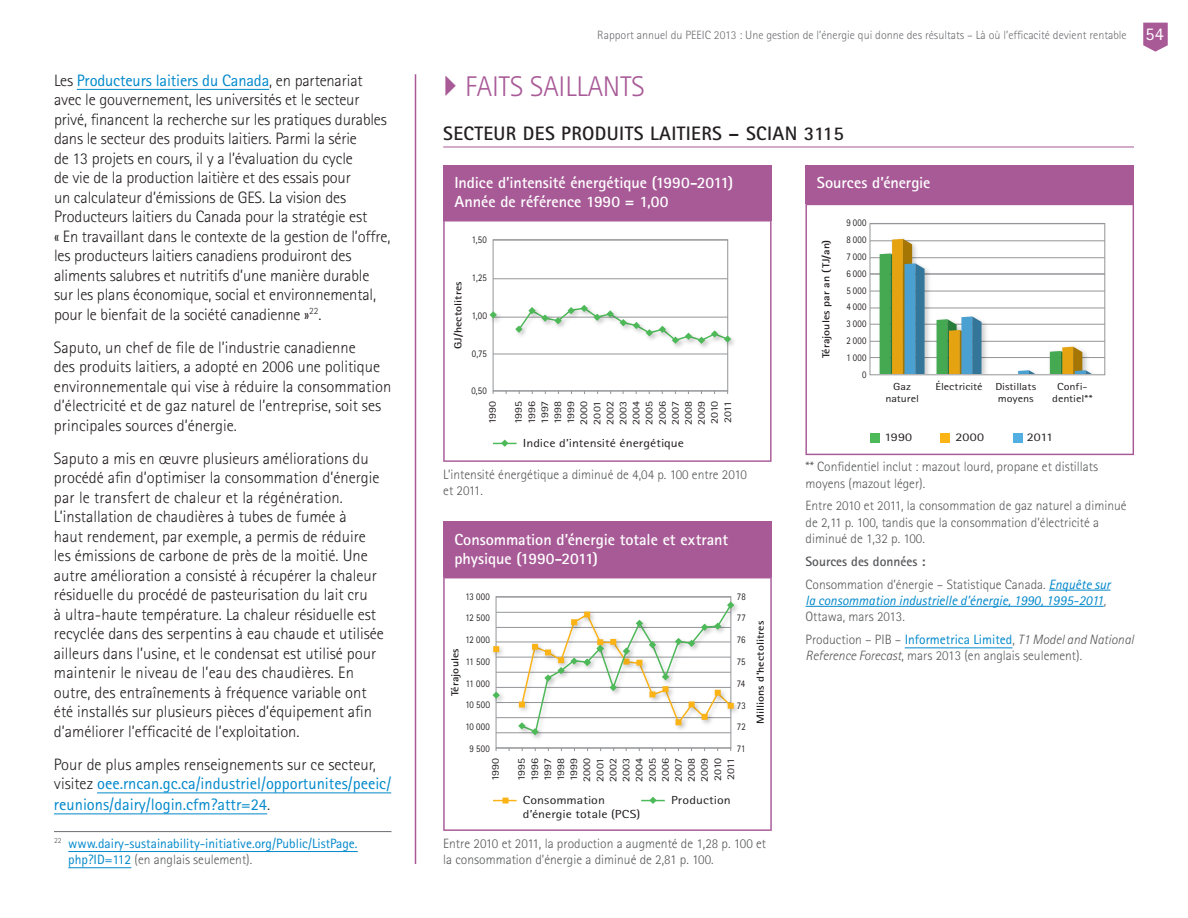
<style>
.page{position:relative;width:1188px;height:918px;background:#fff}
.page>*{position:absolute;margin:0;border:0;box-sizing:border-box;transform-origin:0 0}
.t1{font:300 28.5px "Rotis Sans Serif Std";color:#a85a97}
.t2{font:700 19.5px "Rotis Sans Serif Std";letter-spacing:.02em;color:#231f20}
.t3{font:300 16.5px/19.5px "Rotis Sans Serif Std";color:#231f20}
.t4{font:16.5px "Rotis Sans Serif Std";color:#0088cb}
.t5{font:700 16.05px/19.2px "Rotis Sans Serif Std";letter-spacing:-.005em;color:#fff}
.t6{font:300 13.5px/16.2px "Rotis Sans Serif Std";color:#57585a}
.t7{font:italic 13.5px/16.2px "Rotis Sans Serif Std";color:#0088cb}
.t8{font:13.5px/16.2px "Rotis Sans Serif Std";color:#0088cb}
.t9{font:700 13.5px "Rotis Sans Serif Std";color:#57585a}
.t10{font:300 12px "Rotis Sans Serif Std";color:#6c6d70}
.t11{font:11.7px/14px "Rotis Sans Serif Std";color:#231f20;scale:1.19 1}
.t12{font:10.2px/13px "Rotis Sans Serif Std";color:#231f20;text-align:justify;scale:1.17 1}
.t13{font:10.2px/16.8px "Rotis Sans Serif Std";letter-spacing:.035em;color:#231f20;text-align:center;scale:.86 1}
.t14{font:700 10.2px "Rotis Sans Serif Std";letter-spacing:.005em;color:#231f20;scale:1.16 1}
.t15{font:10.2px/12.3px "Rotis Sans Serif Std";color:#231f20;text-align:center;scale:1.19 1}
.t16{font:10.2px/21.8px "Rotis Sans Serif Std";color:#231f20;text-align:justify;scale:.86 1}
.s1{font-weight:400;color:#0088cb}
.s2{font-weight:300;color:#231f20}
.s3{font-weight:300;color:#57585a}
.s4{font-weight:400;font-size:18px;color:#fff}
.s5{font-weight:300;font-style:normal;color:#57585a}
.s6{font-style:italic}
</style>
<div class="page">
<hr style="left:415px;top:74px;width:1px;height:790px;background:#a85a97">
<svg style="left:1143px;top:23px;width:25px;height:29px"></svg>
<hr style="left:1049px;top:590px;width:61px;height:1px;background:#0088cb">
<hr style="left:806px;top:606px;width:298px;height:1px;background:#0088cb">
<hr style="left:905px;top:648px;width:107px;height:1px;background:#0088cb">
<svg style="left:443px;top:220px;width:329px;height:242px"></svg>
<div style="left:443px;top:165px;width:329px;height:55px;background:#a85a97"></div>
<div style="left:493px;top:239px;width:235px;height:152px;border:1px solid #939598"></div>
<svg style="left:493px;top:440px;width:24px;height:7px"></svg>
<hr style="left:493px;top:240px;width:235px;height:1px;background:#939598">
<hr style="left:493px;top:354px;width:235px;height:1px;background:#939598">
<hr style="left:493px;top:317px;width:235px;height:1px;background:#939598">
<hr style="left:493px;top:390px;width:235px;height:1px;background:#939598">
<hr style="left:493px;top:278px;width:235px;height:1px;background:#939598">
<img style="left:485px;top:307px;width:20px;height:20px">
<svg style="left:490px;top:311px;width:7px;height:8px"></svg>
<img style="left:511px;top:301px;width:229px;height:51px">
<svg style="left:515px;top:305px;width:216px;height:39px"></svg>
<svg style="left:443px;top:577px;width:329px;height:254px"></svg>
<div style="left:443px;top:522px;width:329px;height:55px;background:#a85a97"></div>
<div style="left:496px;top:596px;width:235px;height:152px;border:1px solid #939598"></div>
<svg style="left:493px;top:800px;width:24px;height:1px"></svg>
<svg style="left:641px;top:797px;width:24px;height:7px"></svg>
<hr style="left:496px;top:672px;width:235px;height:1px;background:#939598">
<hr style="left:496px;top:597px;width:235px;height:1px;background:#939598">
<hr style="left:496px;top:657px;width:235px;height:1px;background:#939598">
<hr style="left:496px;top:642px;width:235px;height:1px;background:#939598">
<hr style="left:496px;top:702px;width:235px;height:1px;background:#939598">
<hr style="left:496px;top:687px;width:235px;height:1px;background:#939598">
<hr style="left:496px;top:717px;width:235px;height:1px;background:#939598">
<hr style="left:496px;top:732px;width:235px;height:1px;background:#939598">
<hr style="left:496px;top:748px;width:235px;height:1px;background:#939598">
<hr style="left:496px;top:627px;width:235px;height:1px;background:#939598">
<hr style="left:496px;top:612px;width:235px;height:1px;background:#939598">
<img style="left:489px;top:642px;width:19px;height:19px">
<svg style="left:493px;top:646px;width:6px;height:6px"></svg>
<img style="left:488px;top:687px;width:20px;height:20px">
<svg style="left:493px;top:692px;width:7px;height:7px"></svg>
<img style="left:514px;top:597px;width:229px;height:147px">
<svg style="left:518px;top:602px;width:216px;height:133px"></svg>
<svg style="left:805px;top:204px;width:329px;height:251px"></svg>
<div style="left:805px;top:165px;width:329px;height:39px;background:#a85a97"></div>
<div style="left:870px;top:223px;width:235px;height:152px;border:1px solid #939598"></div>
<hr style="left:443px;top:147px;width:691px;height:1px;background:#a85a97">
<hr style="left:77px;top:89px;width:192px;height:1px;background:#0088cb">
<hr style="left:97px;top:792px;width:294px;height:1px;background:#0088cb">
<hr style="left:54px;top:813px;width:213px;height:1px;background:#0088cb">
<hr style="left:54px;top:831px;width:338px;height:1px;background:#6c6d70">
<hr style="left:68px;top:851px;width:290px;height:1px;background:#0088cb">
<hr style="left:68px;top:867px;width:63px;height:1px;background:#0088cb">
<p class="t3" style="left:54px;top:70px;width:338px">Les <span class="s1">Producteurs laitiers du Canada</span>, en partenariat avec le gouvernement, les universités et le secteur privé, financent la recherche sur les pratiques durables dans le secteur des produits laitiers. Parmi la série<br>de 13 projets en cours, il y a l’évaluation du cycle<br>de vie de la production laitière et des essais pour<br>un calculateur d’émissions de GES. La vision des Producteurs laitiers du Canada pour la stratégie est<br>« En travaillant dans le contexte de la gestion de l’offre, les producteurs laitiers canadiens produiront des aliments salubres et nutritifs d’une manière durable sur les plans économique, social et environnemental, pour le bienfait de la société canadienne »<sup>22</sup>.</p>
<p class="t3" style="left:54px;top:337px;width:339px">Saputo, un chef de file de l’industrie canadienne<br>des produits laitiers, a adopté en 2006 une politique environnementale qui vise à réduire la consommation d’électricité et de gaz naturel de l’entreprise, soit ses principales sources d’énergie.</p>
<p class="t3" style="left:54px;top:448px;width:331px">Saputo a mis en œuvre plusieurs améliorations du procédé afin d’optimiser la consommation d’énergie par le transfert de chaleur et la régénération.<br>L’installation de chaudières à tubes de fumée à<br>haut rendement, par exemple, a permis de réduire les émissions de carbone de près de la moitié. Une autre amélioration a consisté à récupérer la chaleur résiduelle du procédé de pasteurisation du lait cru<br>à ultra-haute température. La chaleur résiduelle est recyclée dans des serpentins à eau chaude et utilisée ailleurs dans l’usine, et le condensat est utilisé pour maintenir le niveau de l’eau des chaudières. En outre, des entraînements à fréquence variable ont été installés sur plusieurs pièces d’équipement afin d’améliorer l’efficacité de l’exploitation.</p>
<p class="t3" style="left:54px;top:754px;width:339px">Pour de plus amples renseignements sur ce secteur, visitez <span class="s1">oee.rncan.gc.ca/industriel/opportunites/peeic/</span></p>
<p class="t4" style="left:54px;top:795px;width:218px">reunions/dairy/login.cfm?attr=24<span class="s2">.</span></p>
<p class="t8" style="left:68px;top:835px;width:291px;text-indent:-14px"><sup>22</sup> www.dairy-sustainability-initiative.org/Public/ListPage. php?ID=112 <span class="s3">(en anglais seulement).</span></p>
<p class="t10" style="left:597px;top:28px;width:568px">Rapport annuel du PEEIC 2013 : Une gestion de l’énergie qui donne des résultats – Là où l’efficacité devient rentable <span class="s4">54</span></p>
<h3 class="t1" style="left:465px;top:70px;width:181px">FAITS SAILLANTS</h3>
<h4 class="t2" style="left:443px;top:121px;width:402px">SECTEUR DES PRODUITS LAITIERS – SCIAN 3115</h4>
<p class="t5" style="left:455px;top:172px;width:280px">Indice d’intensité énergétique (1990-2011)<br>Année de référence 1990 = 1,00</p>
<p class="t5" style="left:817px;top:172px;width:115px">Sources d’énergie</p>
<p class="t14" style="left:451px;top:349px;width:60px;rotate:-90deg">GJ/hectolitres</p>
<p class="t16" style="left:472px;top:228px;width:19px">1,50</p>
<p class="t16" style="left:472px;top:266px;width:19px">1,25</p>
<p class="t16" style="left:472px;top:304px;width:19px">1,00</p>
<p class="t16" style="left:472px;top:342px;width:19px">0,75</p>
<p class="t16" style="left:471px;top:380px;width:19px">0,50</p>
<p class="t12" style="left:486px;top:424px;width:22px;rotate:-90deg">1990</p>
<p class="t12" style="left:512px;top:425px;width:22px;rotate:-90deg">1995<br>1996<br>1997<br>1998<br>1999<br>2000<br>2001<br>2002<br>2003<br>2004<br>2005<br>2006<br>2007<br>2008<br>2009<br>2010<br>2011</p>
<p class="t11" style="left:523px;top:436px;width:137px">Indice d’intensité énergétique</p>
<p class="t6" style="left:443px;top:466px;width:305px">L’intensité énergétique a diminué de 4,04 p. 100 entre 2010 et 2011.</p>
<p class="t5" style="left:455px;top:529px;width:275px">Consommation d’énergie totale et extrant physique (1990-2011)</p>
<p class="t13" style="left:465px;top:585px;width:30px;line-height:21.8px">13 000<br>12 500<br>12 000<br>11 500<br>11 000<br>10 500<br>10 000<br>9 500</p>
<p class="t16" style="left:737px;top:585px;width:12px">78<br>77<br>76<br>75<br>74<br>73<br>72<br>71</p>
<p class="t14" style="left:449px;top:696px;width:43px;rotate:-90deg">Térajoules</p>
<p class="t12" style="left:489px;top:781px;width:22px;rotate:-90deg">1990</p>
<p class="t12" style="left:515px;top:782px;width:22px;rotate:-90deg">1995<br>1996<br>1997<br>1998<br>1999<br>2000<br>2001<br>2002<br>2003<br>2004<br>2005<br>2006<br>2007<br>2008<br>2009<br>2010<br>2011</p>
<p class="t11" style="left:523px;top:793px;width:100px">Consommation d’énergie totale (PCS)</p>
<p class="t11" style="left:671px;top:793px;width:52px">Production</p>
<p class="t14" style="left:754px;top:724px;width:90px;rotate:-90deg">Millions d’hectolitres</p>
<p class="t6" style="left:443px;top:835px;width:324px">Entre 2010 et 2011, la production a augmenté de 1,28 p. 100 et la consommation d’énergie a diminué de 2,81 p. 100.</p>
<p class="t14" style="left:820px;top:358px;width:104px;rotate:-90deg">Térajoules par an (TJ/an)</p>
<p class="t13" style="left:846px;top:214px;width:25px;text-align:right">9 000<br>8 000<br>7 000<br>6 000<br>5 000<br>4 000<br>3 000<br>2 000<br>1 000<br>0</p>
<p class="t15" style="left:885px;top:380px;width:30px">Gaz naturel</p>
<p class="t15" style="left:935px;top:380px;width:86px;text-align:right">Électricité Distillats moyens</p>
<p class="t15" style="left:1052px;top:380px;width:35px">Confi&shy;dentiel**</p>
<p class="t11" style="left:884px;top:430px;width:25px">1990</p>
<p class="t11" style="left:956px;top:430px;width:26px">2000</p>
<p class="t11" style="left:1027px;top:430px;width:24px">2011</p>
<p class="t6" style="left:806px;top:459px;width:294px">** Confidentiel inclut : mazout lourd, propane et distillats moyens (mazout léger).</p>
<p class="t6" style="left:806px;top:498px;width:323px">Entre 2010 et 2011, la consommation de gaz naturel a diminué de 2,11 p. 100, tandis que la consommation d’électricité a diminué de 1,32 p. 100.</p>
<p class="t9" style="left:806px;top:553px;width:121px">Sources des données :</p>
<p class="t7" style="left:806px;top:576px;width:306px"><span class="s5">Consommation d’énergie – Statistique Canada.</span> Enquête sur la consommation industrielle d’énergie, 1990, 1995-2011<span class="s5">,<br>Ottawa, mars 2013.</span></p>
<p class="t6" style="left:806px;top:631px;width:330px">Production – PIB – <span class="s1">Informetrica Limited</span>, <span class="s6">T1 Model and National<br>Reference Forecast</span>, mars 2013 (en anglais seulement).</p>
</div>
